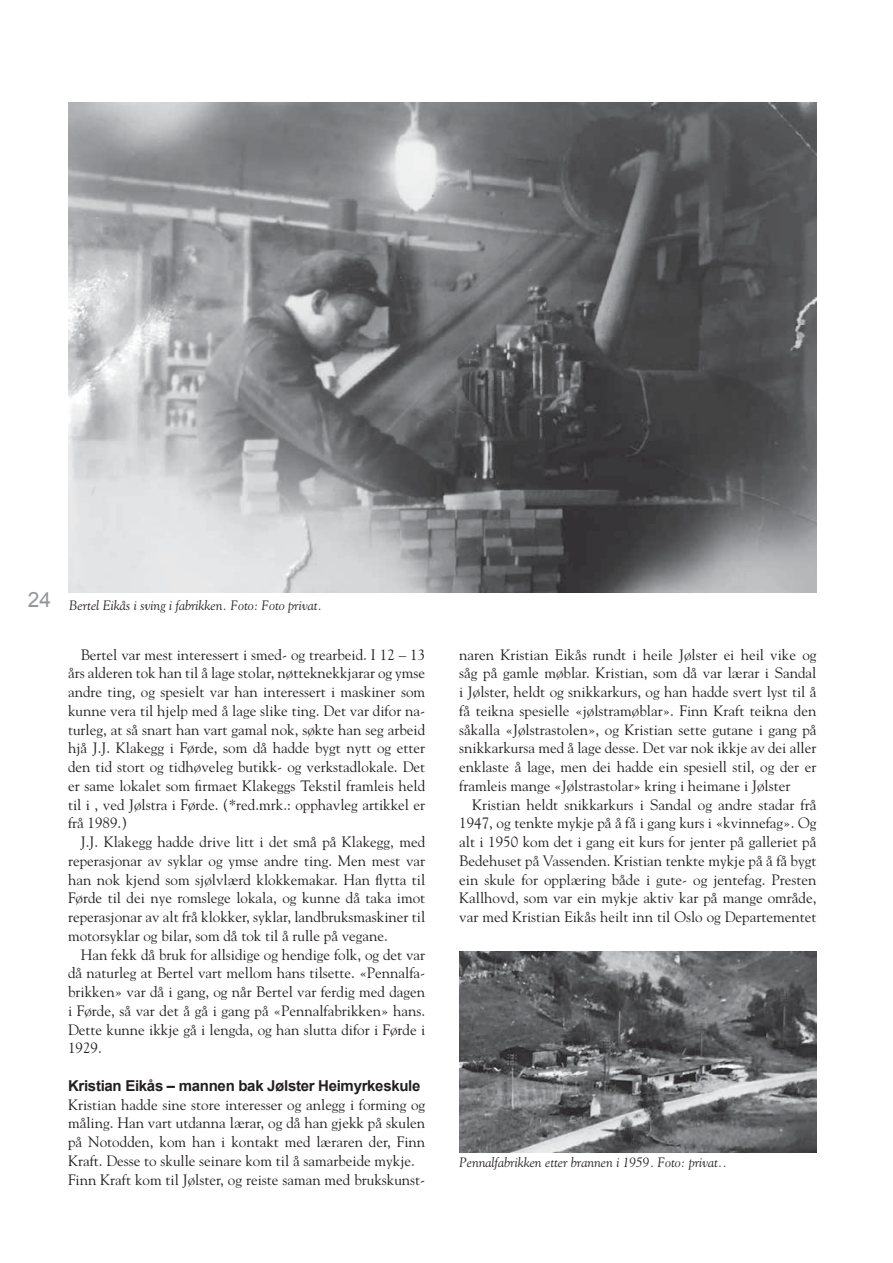
<style>
.page{position:relative;width:893px;height:1263px;background:#fff}
.page>*{position:absolute;margin:0;border:0;box-sizing:border-box;transform-origin:0 0}
.t1{font:21px "Arial";color:#949698}
.t2{font:15px/18.8px "Goudy";color:#231f20;text-align:justify}
.t3{font:700 15px "Arial";letter-spacing:-.02em;color:#231f20}
.t4{font:italic 13.5px "Goudy";color:#231f20}
</style>
<div class="page">
<img style="left:68px;top:102px;width:748px;height:490px">
<img style="left:459px;top:952px;width:357px;height:200px">
<h1 class="t1" style="left:28px;top:586px;width:25px">24</h1>
<p class="t4" style="left:69px;top:597px;width:254px">Bertel Eikås i sving i fabrikken. Foto: Foto privat.</p>
<p class="t2" style="left:68px;top:644px;width:359px;text-indent:13px">Bertel var mest interessert i smed- og trearbeid. I 12 – 13 års alderen tok han til å lage stolar, nøtteknekkjarar og ymse andre ting, og spesielt var han interessert i maskiner som kunne vera til hjelp med å lage slike ting. Det var difor na&shy;turleg, at så snart han vart gamal nok, søkte han seg arbeid hjå J.J. Klakegg i Førde, som då hadde bygt nytt og etter den tid stort og tidhøveleg butikk- og verkstadlokale. Det er same lokalet som firmaet Klakeggs Tekstil framleis held til i , ved Jølstra i Førde. (*red.mrk.: opphavleg artikkel er frå 1989.)</p>
<p class="t2" style="left:68px;top:832px;width:359px;text-indent:13px">J.J. Klakegg hadde drive litt i det små på Klakegg, med reperasjonar av syklar og ymse andre ting. Men mest var han nok kjend som sjølvlærd klokkemakar. Han flytta til Førde til dei nye romslege lokala, og kunne då taka imot reperasjonar av alt frå klokker, syklar, landbruksmaskiner til motorsyklar og bilar, som då tok til å rulle på vegane.</p>
<p class="t2" style="left:68px;top:944px;width:359px;text-indent:13px">Han fekk då bruk for allsidige og hendige folk, og det var då naturleg at Bertel vart mellom hans tilsette. «Pennalfa&shy;brikken» var då i gang, og når Bertel var ferdig med dagen i Førde, så var det å gå i gang på «Pennalfabrikken» hans.<br>Dette kunne ikkje gå i lengda, og han slutta difor i Førde i 1929.</p>
<p class="t3" style="left:68px;top:1076px;width:354px">Kristian Eikås – mannen bak Jølster Heimyrkeskule</p>
<p class="t2" style="left:68px;top:1094px;width:359px;text-align:left">Kristian hadde sine store interesser og anlegg i forming og måling. Han vart utdanna lærar, og då han gjekk på skulen på Notodden, kom han i kontakt med læraren der, Finn Kraft. Desse to skulle seinare kom til å samarbeide mykje.<br>Finn Kraft kom til Jølster, og reiste saman med brukskunst-</p>
<p class="t2" style="left:459px;top:644px;width:359px">naren Kristian Eikås rundt i heile Jølster ei heil vike og såg på gamle møblar. Kristian, som då var lærar i Sandal i Jølster, heldt og snikkarkurs, og han hadde svert lyst til å få teikna spesielle «jølstramøblar». Finn Kraft teikna den såkalla «Jølstrastolen», og Kristian sette gutane i gang på snikkarkursa med å lage desse. Det var nok ikkje av dei aller enklaste å lage, men dei hadde ein spesiell stil, og der er framleis mange «Jølstrastolar» kring i heimane i Jølster</p>
<p class="t2" style="left:459px;top:794px;width:359px;text-indent:13px">Kristian heldt snikkarkurs i Sandal og andre stadar frå 1947, og tenkte mykje på å få i gang kurs i «kvinnefag». Og alt i 1950 kom det i gang eit kurs for jenter på galleriet på Bedehuset på Vassenden. Kristian tenkte mykje på å få bygt ein skule for opplæring både i gute- og jentefag. Presten Kallhovd, som var ein mykje aktiv kar på mange område, var med Kristian Eikås heilt inn til Oslo og Departementet</p>
<p class="t4" style="left:459px;top:1154px;width:269px">Pennalfabrikken etter brannen i 1959. Foto: privat..</p>
</div>
